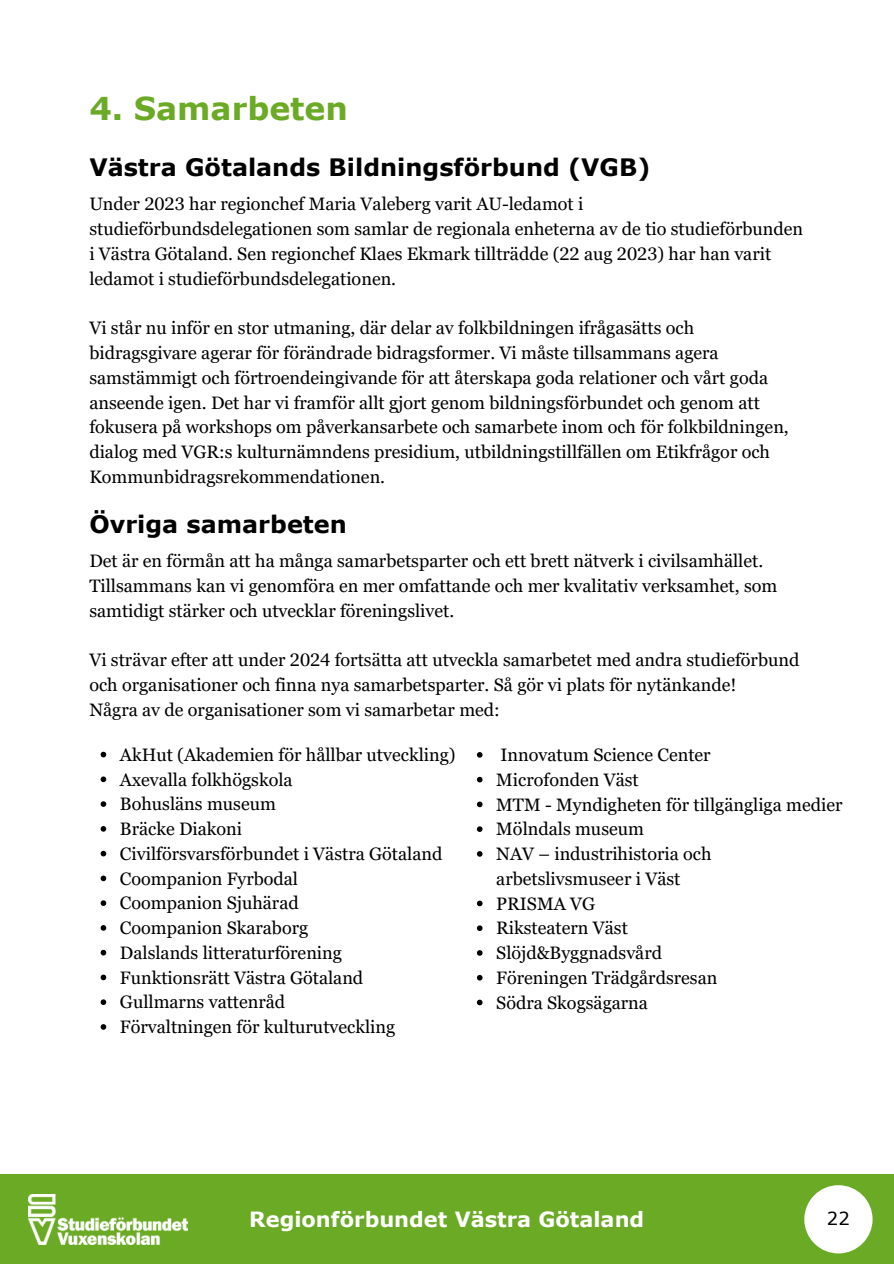
<style>
.page{position:relative;width:894px;height:1264px;background:#fff}
.page>*{position:absolute;margin:0;border:0;box-sizing:border-box;transform-origin:0 0}
.t1{font:700 31.5px "Verdana";color:#6baa24}
.t2{font:700 24px "Verdana";color:#000}
.t3{font:700 21px "Verdana";color:#fff}
.t4{font:18px/24.8px "Georgia Pro";color:#000}
.t5{font:18px "Verdana";color:#000}
</style>
<div class="page">
<div style="left:0;top:1174px;width:893px;height:89px;background:#6baa24"></div>
<img style="left:29px;top:1194px;width:158px;height:50px">
<div style="left:804px;top:1185px;width:68px;height:68px;background:#fff;border-radius:50%"></div>
<svg style="left:101px;top:751px;width:5px;height:6px"></svg>
<svg style="left:101px;top:776px;width:5px;height:6px"></svg>
<svg style="left:101px;top:801px;width:5px;height:6px"></svg>
<svg style="left:101px;top:826px;width:5px;height:5px"></svg>
<svg style="left:101px;top:850px;width:5px;height:6px"></svg>
<svg style="left:101px;top:875px;width:5px;height:6px"></svg>
<svg style="left:101px;top:900px;width:5px;height:6px"></svg>
<svg style="left:101px;top:925px;width:5px;height:5px"></svg>
<svg style="left:101px;top:949px;width:5px;height:6px"></svg>
<svg style="left:101px;top:974px;width:5px;height:6px"></svg>
<svg style="left:101px;top:999px;width:5px;height:6px"></svg>
<svg style="left:101px;top:1024px;width:5px;height:5px"></svg>
<svg style="left:477px;top:752px;width:5px;height:5px"></svg>
<svg style="left:477px;top:776px;width:5px;height:6px"></svg>
<svg style="left:477px;top:801px;width:5px;height:6px"></svg>
<svg style="left:477px;top:826px;width:5px;height:6px"></svg>
<svg style="left:477px;top:851px;width:5px;height:5px"></svg>
<svg style="left:477px;top:900px;width:5px;height:6px"></svg>
<svg style="left:477px;top:925px;width:5px;height:6px"></svg>
<svg style="left:477px;top:950px;width:5px;height:5px"></svg>
<svg style="left:477px;top:974px;width:5px;height:6px"></svg>
<svg style="left:477px;top:999px;width:5px;height:6px"></svg>
<p class="t1" style="left:89px;top:88px;width:260px">4. Samarbeten</p>
<h2 class="t2" style="left:89px;top:152px;width:562px">Västra Götalands Bildningsförbund (VGB)</h2>
<p class="t4" style="left:89px;top:192px;width:715px">Under 2023 har regionchef Maria Valeberg varit AU-ledamot i studieförbundsdelegationen som samlar de regionala enheterna av de tio studieförbunden i Västra Götaland. Sen regionchef Klaes Ekmark tillträdde (22 aug 2023) har han varit ledamot i studieförbundsdelegationen.</p>
<p class="t4" style="left:89px;top:315px;width:700px">Vi står nu inför en stor utmaning, där delar av folkbildningen ifrågasätts och bidragsgivare agerar för förändrade bidragsformer. Vi måste tillsammans agera samstämmigt och förtroendeingivande för att återskapa goda relationer och vårt goda anseende igen. Det har vi framför allt gjort genom bildningsförbundet och genom att fokusera på workshops om påverkansarbete och samarbete inom och för folkbildningen, dialog med VGR:s kulturnämndens presidium, utbildningstillfällen om Etikfrågor och Kommunbidragsrekommendationen.</p>
<p class="t2" style="left:89px;top:509px;width:259px">Övriga samarbeten</p>
<p class="t4" style="left:89px;top:548px;width:689px">Det är en förmån att ha många samarbetsparter och ett brett nätverk i civilsamhället.<br>Tillsammans kan vi genomföra en mer omfattande och mer kvalitativ verksamhet, som samtidigt stärker och utvecklar föreningslivet.</p>
<p class="t4" style="left:89px;top:647px;width:711px">Vi strävar efter att under 2024 fortsätta att utveckla samarbetet med andra studieförbund och organisationer och finna nya samarbetsparter. Så gör vi plats för nytänkande!</p>
<p class="t4" style="left:89px;top:697px;width:412px">Några av de organisationer som vi samarbetar med:</p>
<p class="t4" style="left:120px;top:742px;width:337px">AkHut (Akademien för hållbar utveckling)</p>
<p class="t4" style="left:120px;top:766px;width:174px">Axevalla folkhögskola</p>
<p class="t4" style="left:120px;top:791px;width:157px">Bohusläns museum</p>
<p class="t4" style="left:120px;top:816px;width:124px">Bräcke Diakoni</p>
<p class="t4" style="left:120px;top:841px;width:324px">Civilförsvarsförbundet i Västra Götaland</p>
<p class="t4" style="left:120px;top:865px;width:179px">Coompanion Fyrbodal</p>
<p class="t4" style="left:120px;top:890px;width:180px">Coompanion Sjuhärad</p>
<p class="t4" style="left:120px;top:915px;width:190px">Coompanion Skaraborg</p>
<p class="t4" style="left:120px;top:940px;width:223px">Dalslands litteraturförening</p>
<p class="t4" style="left:120px;top:964px;width:245px">Funktionsrätt Västra Götaland</p>
<p class="t4" style="left:120px;top:989px;width:167px">Gullmarns vattenråd</p>
<p class="t4" style="left:120px;top:1014px;width:277px">Förvaltningen för kulturutveckling</p>
<p class="t4" style="left:500px;top:742px;width:211px">Innovatum Science Center</p>
<p class="t4" style="left:496px;top:767px;width:144px">Microfonden Väst</p>
<p class="t4" style="left:496px;top:792px;width:347px">MTM - Myndigheten för tillgängliga medier</p>
<p class="t4" style="left:496px;top:816px;width:149px">Mölndals museum</p>
<p class="t4" style="left:496px;top:841px;width:217px">NAV – industrihistoria och arbetslivsmuseer i Väst</p>
<p class="t4" style="left:496px;top:891px;width:100px">PRISMA VG</p>
<p class="t4" style="left:496px;top:915px;width:133px">Riksteatern Väst</p>
<p class="t4" style="left:496px;top:940px;width:167px">Slöjd&amp;Byggnadsvård</p>
<h3 class="t4" style="left:496px;top:965px;width:222px">Föreningen Trädgårdsresan</h3>
<p class="t4" style="left:496px;top:990px;width:153px">Södra Skogsägarna</p>
<p class="t3" style="left:249px;top:1205px;width:396px">Regionförbundet Västra Götaland</p>
<h2 class="t5" style="left:826px;top:1206px;width:24px">22</h2>
</div>
